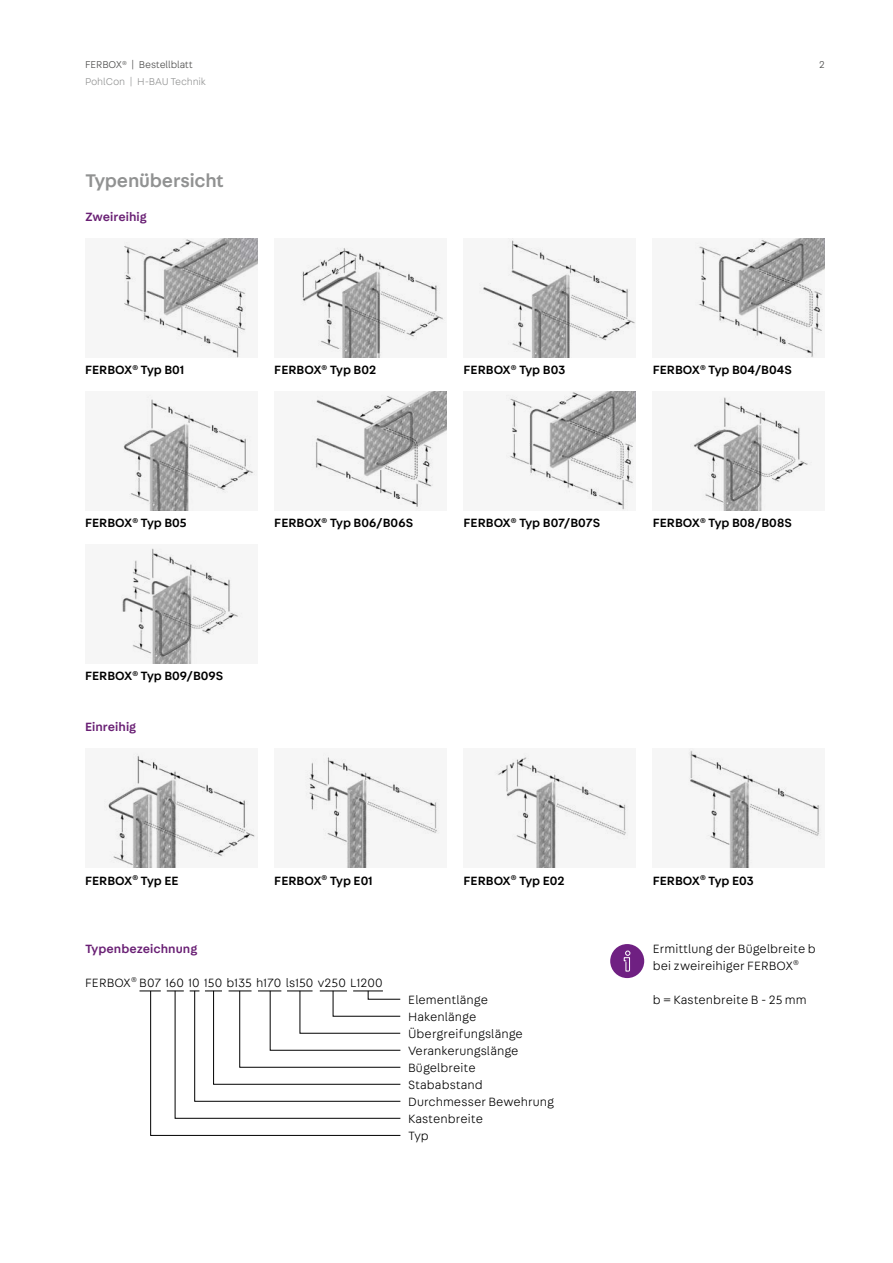
<style>
.page{position:relative;width:893px;height:1263px;background:#fff}
.page>*{position:absolute;margin:0;border:0;box-sizing:border-box;transform-origin:0 0}
.t1{font:500 19.5px "Fabriga";letter-spacing:-.01em;color:#919292}
.t2{font:300 12.75px/17px "Fabriga";letter-spacing:.005em;color:#000}
.t3{font:500 12.75px "Fabriga";letter-spacing:.005em;color:#000}
.t4{font:500 12.75px "Fabriga";letter-spacing:.005em;color:#691f74}
.t5{font:300 10.5px "Fabriga";letter-spacing:-.01em;color:#494948}
.t6{font:300 10.5px "Fabriga";letter-spacing:-.01em;color:#919292}
</style>
<div class="page">
<div style="left:653px;top:391px;width:172px;height:119px;background:#f6f6f6"></div>
<img style="left:693px;top:397px;width:115px;height:113px">
<div style="left:85px;top:238px;width:172px;height:119px;background:#f6f6f6"></div>
<img style="left:124px;top:238px;width:133px;height:119px">
<div style="left:85px;top:749px;width:172px;height:119px;background:#f6f6f6"></div>
<img style="left:108px;top:755px;width:147px;height:113px">
<div style="left:463px;top:238px;width:173px;height:119px;background:#f6f6f6"></div>
<img style="left:483px;top:240px;width:152px;height:117px">
<div style="left:463px;top:749px;width:173px;height:119px;background:#f6f6f6"></div>
<img style="left:498px;top:757px;width:128px;height:111px">
<div style="left:85px;top:544px;width:172px;height:119px;background:#f6f6f6"></div>
<img style="left:122px;top:548px;width:116px;height:115px">
<div style="left:274px;top:238px;width:172px;height:119px;background:#f6f6f6"></div>
<img style="left:302px;top:248px;width:141px;height:109px">
<div style="left:274px;top:749px;width:172px;height:119px;background:#f6f6f6"></div>
<img style="left:309px;top:757px;width:128px;height:111px">
<div style="left:653px;top:238px;width:172px;height:119px;background:#f6f6f6"></div>
<img style="left:699px;top:238px;width:126px;height:119px">
<div style="left:653px;top:748px;width:172px;height:119px;background:#f6f6f6"></div>
<img style="left:690px;top:751px;width:130px;height:116px">
<div style="left:274px;top:391px;width:172px;height:119px;background:#f6f6f6"></div>
<img style="left:315px;top:391px;width:131px;height:116px">
<div style="left:463px;top:391px;width:173px;height:119px;background:#f6f6f6"></div>
<img style="left:510px;top:391px;width:126px;height:119px">
<div style="left:85px;top:391px;width:172px;height:119px;background:#f6f6f6"></div>
<img style="left:124px;top:399px;width:129px;height:111px">
<svg style="left:139px;top:990px;width:262px;height:146px"></svg>
<div style="left:610px;top:944px;width:34px;height:34px;background:#6f2082;border-radius:50%"></div>
<svg style="left:624px;top:951px;width:6px;height:21px"></svg>
<p class="t5" style="left:85px;top:58px;width:109px">FERBOX<sup>®</sup> | Bestellblatt</p>
<p class="t6" style="left:85px;top:75px;width:122px">PohlCon | H-BAU Technik</p>
<h1 class="t1" style="left:85px;top:167px;width:140px">Typenübersicht</h1>
<p class="t4" style="left:85px;top:208px;width:63px">Zweireihig</p>
<p class="t3" style="left:85px;top:361px;width:101px">FERBOX<sup>®</sup> Typ B01</p>
<p class="t3" style="left:274px;top:361px;width:104px">FERBOX<sup>®</sup> Typ B02</p>
<p class="t3" style="left:463px;top:361px;width:103px">FERBOX<sup>®</sup> Typ B03</p>
<p class="t5" style="left:819px;top:58px;width:7px">2</p>
<p class="t3" style="left:653px;top:361px;width:141px">FERBOX<sup>®</sup> Typ B04/B04S</p>
<p class="t3" style="left:85px;top:514px;width:103px">FERBOX<sup>®</sup> Typ B05</p>
<p class="t3" style="left:274px;top:514px;width:140px">FERBOX<sup>®</sup> Typ B06/B06S</p>
<p class="t3" style="left:463px;top:514px;width:138px">FERBOX<sup>®</sup> Typ B07/B07S</p>
<p class="t3" style="left:653px;top:514px;width:141px">FERBOX<sup>®</sup> Typ B08/B08S</p>
<p class="t3" style="left:85px;top:667px;width:140px">FERBOX<sup>®</sup> Typ B09/B09S</p>
<p class="t4" style="left:85px;top:718px;width:53px">Einreihig</p>
<p class="t3" style="left:85px;top:872px;width:95px">FERBOX<sup>®</sup> Typ EE</p>
<p class="t3" style="left:463px;top:872px;width:103px">FERBOX<sup>®</sup> Typ E02</p>
<p class="t3" style="left:274px;top:872px;width:100px">FERBOX<sup>®</sup> Typ E01</p>
<p class="t3" style="left:653px;top:872px;width:103px">FERBOX<sup>®</sup> Typ E03</p>
<p class="t4" style="left:85px;top:940px;width:114px">Typenbezeichnung</p>
<p class="t2" style="left:85px;top:973px;width:299px">FERBOX<sup>®</sup> B07 160 10 150 b135 h170 ls150 v250 L1200</p>
<p class="t2" style="left:408px;top:990px;width:148px">Elementlänge<br>Hakenlänge<br>Übergreifungslänge<br>Verankerungslänge<br>Bügelbreite<br>Stababstand<br>Durchmesser Bewehrung<br>Kastenbreite<br>Typ</p>
<p class="t2" style="left:653px;top:939px;width:165px">Ermittlung der Bügelbreite b bei zweireihiger FERBOX<sup>®</sup></p>
<p class="t2" style="left:653px;top:990px;width:156px">b = Kastenbreite B - 25 mm</p>
</div>
